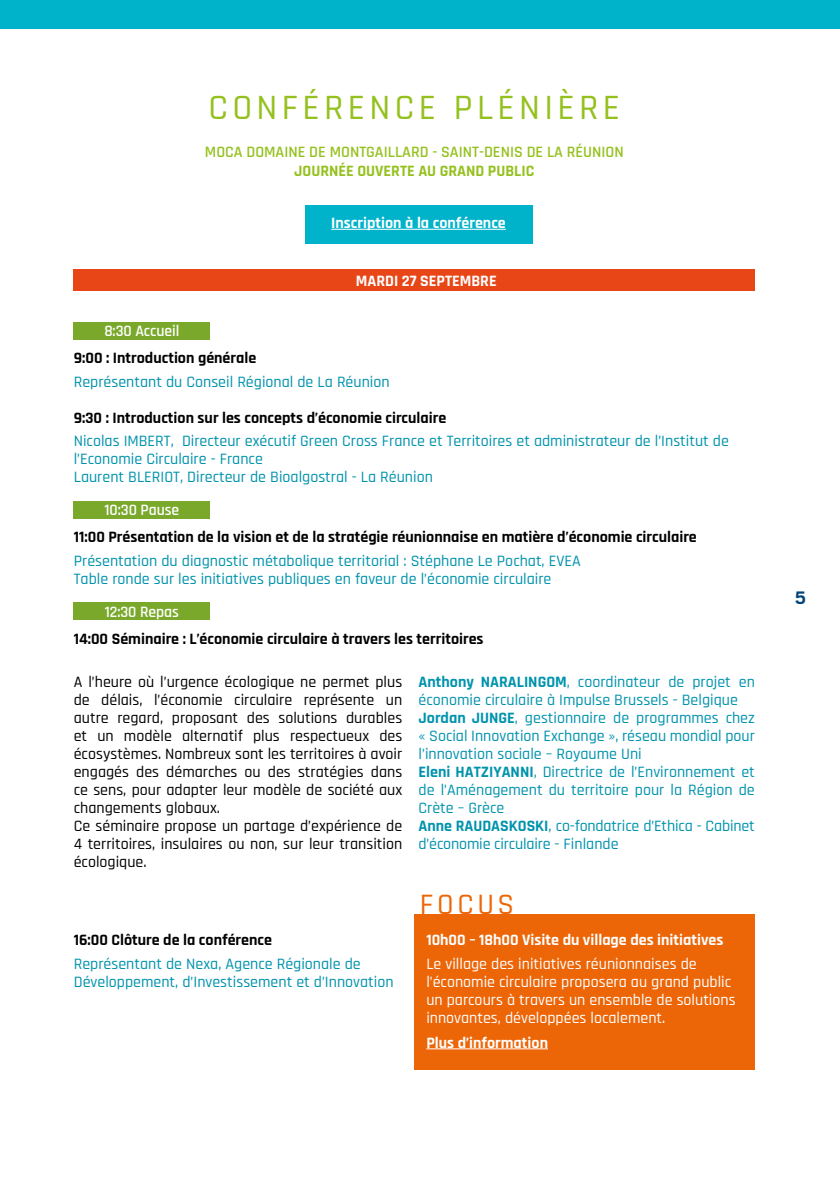
<style>
.page{position:relative;width:840px;height:1191px;background:#fff}
.page>*{position:absolute;margin:0;border:0;box-sizing:border-box;transform-origin:0 0}
.t1{font:500 36px "Rajdhani";letter-spacing:.12em;color:#95c11f}
.t2{font:500 30px "Rajdhani";letter-spacing:.12em;color:#ec6608}
.t3{font:700 20px "Scout";color:#004379}
.t4{font:500 16px/18px "Rajdhani";color:#0093ad}
.t5{font:500 16px/18px "Rajdhani";color:#000}
.t6{font:700 16px "Rajdhani";color:#000}
.t7{font:500 16px/18px "Rajdhani";color:#fff}
.t8{font:700 16px "Rajdhani";color:#fff}
.t9{font:600 16px "Rajdhani";color:#95c11f}
.t10{font:600 16px "Rajdhani";letter-spacing:-.005em;color:#fff}
.t11{font:700 16px "Rajdhani";color:#95c11f}
.s1{font-weight:700}
</style>
<div class="page">
<div style="left:0;top:0;width:839px;height:28px;background:#00b3cb"></div>
<div style="left:74px;top:322px;width:136px;height:17px;background:#79a82b"></div>
<div style="left:74px;top:501px;width:136px;height:17px;background:#79a82b"></div>
<div style="left:74px;top:603px;width:136px;height:17px;background:#79a82b"></div>
<div style="left:414px;top:914px;width:340px;height:155px;background:#ec6608"></div>
<div style="left:305px;top:206px;width:226px;height:38px;background:#00b3cb"></div>
<hr style="left:331px;top:229px;width:174px;height:1px;background:#fff">
<div style="left:74px;top:269px;width:680px;height:22px;background:#e84617"></div>
<hr style="left:426px;top:1048px;width:121px;height:1px;background:#fff">
<h1 class="t1" style="left:208px;top:86px;width:413px">CONFÉRENCE PLÉNIÈRE</h1>
<p class="t9" style="left:205px;top:142px;width:420px">MOCA DOMAINE DE MONTGAILLARD - SAINT-DENIS DE LA RÉUNION</p>
<p class="t11" style="left:294px;top:161px;width:241px">JOURNÉE OUVERTE AU GRAND PUBLIC</p>
<p class="t8" style="left:331px;top:213px;width:176px">Inscription à la conférence</p>
<p class="t8" style="left:356px;top:271px;width:142px">MARDI 27 SEPTEMBRE</p>
<p class="t10" style="left:104px;top:322px;width:76px">8:30 Accueil</p>
<p class="t6" style="left:74px;top:348px;width:184px">9:00 : Introduction générale</p>
<p class="t4" style="left:74px;top:373px;width:317px">Représentant du Conseil Régional de La Réunion</p>
<p class="t6" style="left:74px;top:408px;width:374px">9:30 : Introduction sur les concepts d’économie circulaire</p>
<p class="t4" style="left:74px;top:433px;width:656px">Nicolas IMBERT, Directeur exécutif Green Cross France et Territoires et administrateur de l’Institut de l’Economie Circulaire - France<br>Laurent BLERIOT, Directeur de Bioalgostral - La Réunion</p>
<p class="t10" style="left:104px;top:501px;width:76px">10:30 Pause</p>
<p class="t6" style="left:74px;top:527px;width:624px">11:00 Présentation de la vision et de la stratégie réunionnaise en matière d’économie circulaire</p>
<p class="t4" style="left:74px;top:552px;width:508px">Présentation du diagnostic métabolique territorial : Stéphane Le Pochat, EVEA<br>Table ronde sur les initiatives publiques en faveur de l’économie circulaire</p>
<p class="t10" style="left:105px;top:602px;width:76px">12:30 Repas</p>
<p class="t6" style="left:74px;top:628px;width:411px">14:00 Séminaire : L’économie circulaire à travers les territoires</p>
<p class="t5" style="left:74px;top:673px;width:330px">A l’heure où l’urgence écologique ne permet plus de délais, l’économie circulaire représente un autre regard, proposant des solutions durables et un modèle alternatif plus respectueux des écosystèmes. Nombreux sont les territoires à avoir engagés des démarches ou des stratégies dans ce sens, pour adapter leur modèle de société aux changements globaux.<br>Ce séminaire propose un partage d’expérience de 4 territoires, insulaires ou non, sur leur transition écologique.</p>
<p class="t6" style="left:74px;top:930px;width:200px">16:00 Clôture de la conférence</p>
<p class="t4" style="left:74px;top:955px;width:321px">Représentant de Nexa, Agence Régionale de<br>Développement, d’Investissement et d’Innovation</p>
<p class="t4" style="left:418px;top:673px;width:337px"><span class="s1">Anthony NARALINGOM</span>, coordinateur de projet en économie circulaire à Impulse Brussels - Belgique <span class="s1">Jordan JUNGE</span>, gestionnaire de programmes chez « Social Innovation Exchange », réseau mondial pour l’innovation sociale – Royaume Uni<br><span class="s1">Eleni HATZIYANNI</span>, Directrice de l’Environnement et de l’Aménagement du territoire pour la Région de Crète – Grèce<br><span class="s1">Anne RAUDASKOSKI</span>, co-fondatrice d’Ethica - Cabinet d’économie circulaire - Finlande</p>
<h2 class="t2" style="left:420px;top:887px;width:96px">FOCUS</h2>
<p class="t8" style="left:426px;top:930px;width:298px">10h00 – 18h00 Visite du village des initiatives</p>
<p class="t7" style="left:426px;top:955px;width:310px">Le village des initiatives réunionnaises de l’économie circulaire proposera au grand public un parcours à travers un ensemble de solutions innovantes, développées localement.</p>
<p class="t8" style="left:426px;top:1032px;width:123px">Plus d’information</p>
<p class="t3" style="left:794px;top:584px;width:13px">5</p>
</div>
